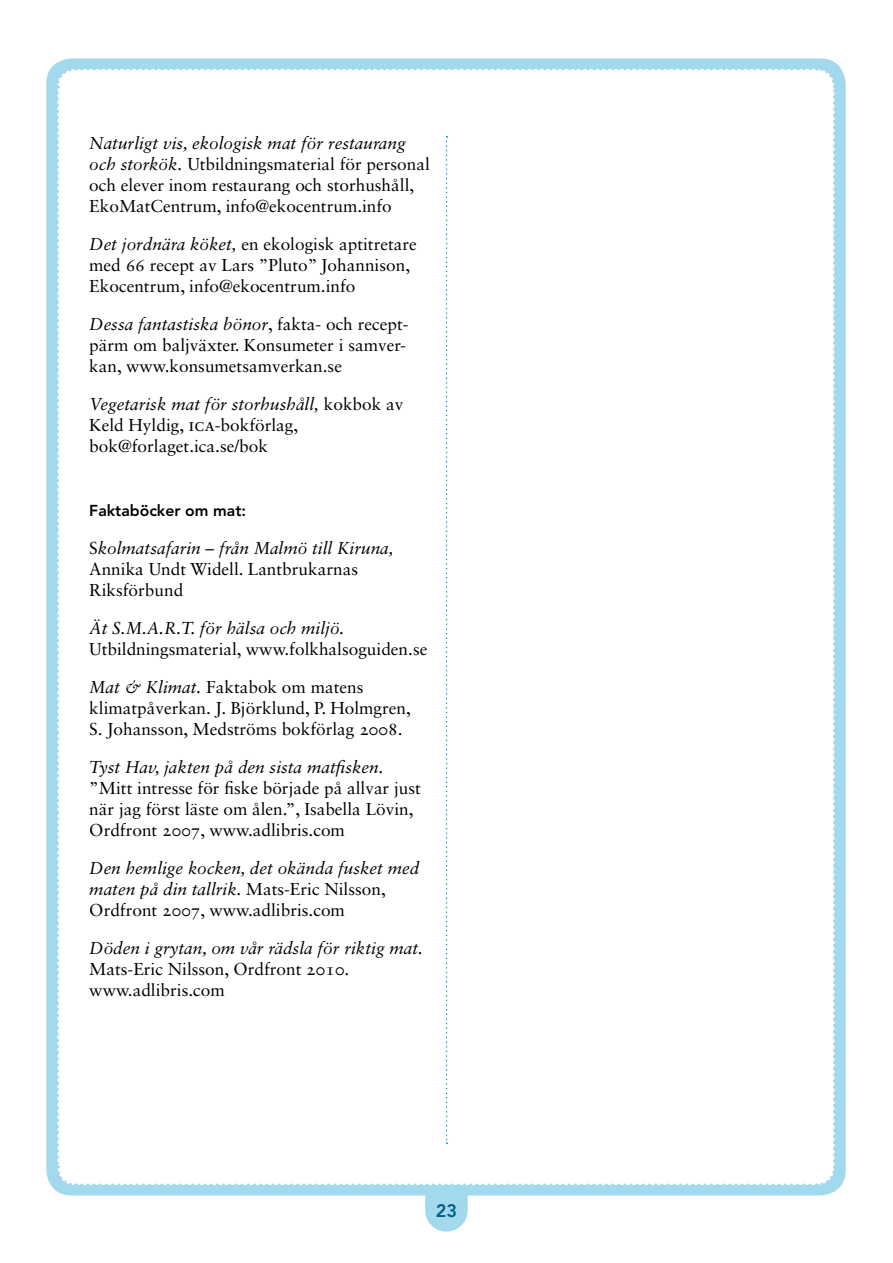
<style>
.page{position:relative;width:893px;height:1263px;background:#fff}
.page>*{position:absolute;margin:0;border:0;box-sizing:border-box;transform-origin:0 0}
.t1{font:800 18px "Avenir";color:#005f84}
.t2{font:17.25px/21px "Sabon LT Std";color:#000}
.t3{font:italic 17.25px/21px "Sabon LT Std";color:#000}
.t4{font:800 15.75px "Avenir";color:#000}
.s1{font-style:italic}
.s2{font-family:"Sabon Roman SC";font-size:18px}
.s3{font-style:normal}
</style>
<div class="page">
<div style="left:46px;top:58px;width:800px;height:1137px;background:#a3d9ec;border-radius:26px"></div>
<div style="left:54px;top:69px;width:783px;height:1162px;background:#fff"></div>
<p class="t2" style="left:89px;top:133px;width:342px"><span class="s1">Naturligt vis, ekologisk mat för restaurang och storkök.</span> Utbildningsmaterial för personal och elever inom restaurang och storhushåll, EkoMatCentrum, info@ekocentrum.info</p>
<p class="t2" style="left:89px;top:234px;width:329px"><span class="s1">Det jordnära köket,</span> en ekologisk aptitretare med 66 recept av Lars ”Pluto” Johannison,<br>Ekocentrum, info@ekocentrum.info</p>
<p class="t2" style="left:89px;top:314px;width:321px"><span class="s1">Dessa fantastiska bönor</span>, fakta- och recept&shy;pärm om baljväxter. Konsumeter i samver&shy;kan, www.konsumetsamverkan.se</p>
<p class="t2" style="left:89px;top:394px;width:316px"><span class="s1">Vegetarisk mat för storhushåll,</span> kokbok av<br>Keld Hyldig, <span class="s2">ica</span>-bokförlag, bok@forlaget.ica.se/bok</p>
<p class="t4" style="left:89px;top:501px;width:158px">Faktaböcker om mat:</p>
<p class="t2" style="left:89px;top:537px;width:306px">S<span class="s1">kolmatsafarin – från Malmö till Kiruna,<br></span>Annika Undt Widell. Lantbrukarnas<br>Riksförbund</p>
<p class="t3" style="left:89px;top:617px;width:257px">Ät S.M.A.R.T. för hälsa och miljö.</p>
<p class="t2" style="left:89px;top:638px;width:340px">Utbildningsmaterial, www.folkhalsoguiden.se</p>
<p class="t2" style="left:89px;top:676px;width:323px"><span class="s1">Mat &amp; Klimat.</span> Faktabok om matens klimatpåverkan. J. Björklund, P. Holmgren,<br>S. Johansson, Medströms bokförlag 2008.</p>
<p class="t3" style="left:89px;top:756px;width:296px">Tyst Hav, jakten på den sista matfisken.</p>
<p class="t2" style="left:89px;top:777px;width:333px">”Mitt intresse för fiske började på allvar just när jag först läste om ålen.”, Isabella Lövin,<br>Ordfront 2007, www.adlibris.com</p>
<p class="t3" style="left:89px;top:857px;width:332px">Den hemlige kocken, det okända fusket med maten på din tallrik. <span class="s3">Mats-Eric Nilsson,<br>Ordfront 2007, www.adlibris.com</span></p>
<p class="t3" style="left:89px;top:937px;width:335px">Döden i grytan, om vår rädsla för riktig mat.</p>
<p class="t2" style="left:89px;top:958px;width:262px">Mats-Eric Nilsson, Ordfront 2010. www.adlibris.com</p>
<p class="t1" style="left:436px;top:1200px;width:23px">23</p>
</div>
